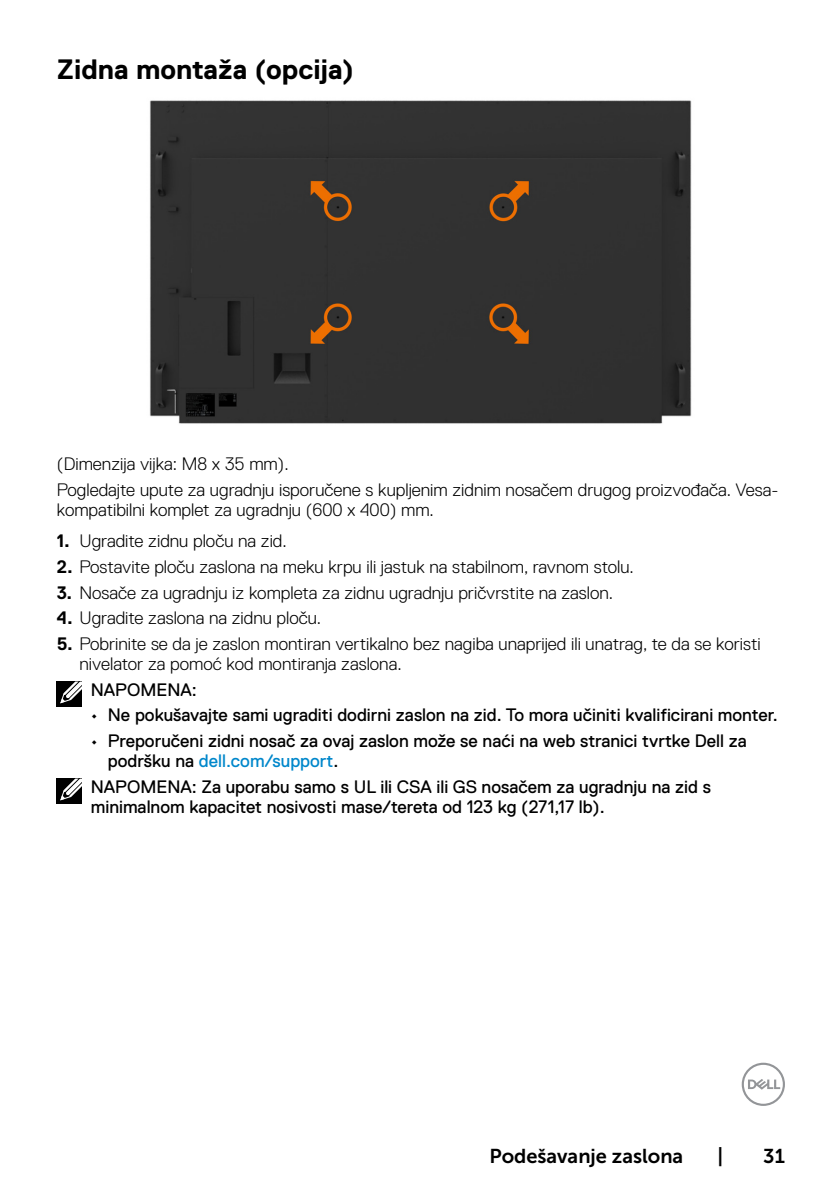
<style>
.page{position:relative;width:840px;height:1191px;background:#fff}
.page>*{position:absolute;margin:0;border:0;box-sizing:border-box;transform-origin:0 0}
.t1{font:700 28px "Dell Replica";color:#000}
.t2{font:20px "Museo Sans For Dell 700";color:#000}
.t3{font:300 18px/25.6px "Dell Replica";color:#000}
.t4{font:18px/20px "Dell Replica";color:#000}
.s1{font-weight:700}
.s2{color:#0087cb}
</style>
<div class="page">
<svg style="left:741px;top:1062px;width:43px;height:44px"></svg>
<div style="left:149px;top:100px;width:543px;height:324px;background:#313131"></div>
<div style="left:57px;top:681px;width:25px;height:26px;background:#000"></div>
<svg style="left:60px;top:681px;width:22px;height:23px"></svg>
<div style="left:57px;top:778px;width:25px;height:26px;background:#000"></div>
<svg style="left:60px;top:778px;width:22px;height:23px"></svg>
<h1 class="t1" style="left:57px;top:53px;width:299px">Zidna montaža (opcija)</h1>
<p class="t3" style="left:57px;top:451px;width:722px">(Dimenzija vijka: M8 x 35 mm).<br>Pogledajte upute za ugradnju isporučene s kupljenim zidnim nosačem drugog proizvođača. Vesa-</p>
<p class="t3" style="left:57px;top:497px;width:378px">kompatibilni komplet za ugradnju (600 x 400) mm.</p>
<p class="t3" style="left:57px;top:528px;width:231px"><span class="s1">1.</span> Ugradite zidnu ploču na zid.</p>
<p class="t3" style="left:57px;top:554px;width:578px"><span class="s1">2.</span> Postavite ploču zaslona na meku krpu ili jastuk na stabilnom, ravnom stolu.</p>
<p class="t3" style="left:57px;top:579px;width:557px"><span class="s1">3.</span> Nosače za ugradnju iz kompleta za zidnu ugradnju pričvrstite na zaslon.</p>
<p class="t3" style="left:57px;top:605px;width:266px"><span class="s1">4.</span> Ugradite zaslona na zidnu ploču.</p>
<p class="t3" style="left:79px;top:634px;width:682px;line-height:20px;text-indent:-23px"><span class="s1">5.</span> Pobrinite se da je zaslon montiran vertikalno bez nagiba unaprijed ili unatrag, te da se koristi nivelator za pomoć kod montiranja zaslona.</p>
<p class="t4" style="left:91px;top:679px;width:108px">NAPOMENA:</p>
<p class="t4" style="left:91px;top:705px;width:688px">• Ne pokušavajte sami ugraditi dodirni zaslon na zid. To mora učiniti kvalificirani monter.</p>
<p class="t4" style="left:108px;top:731px;width:640px;text-indent:-17px">• Preporučeni zidni nosač za ovaj zaslon može se naći na web stranici tvrtke Dell za podršku na <span class="s2">dell.com/support</span>.</p>
<p class="t4" style="left:91px;top:776px;width:621px">NAPOMENA: Za uporabu samo s UL ili CSA ili GS nosačem za ugradnju na zid s minimalnom kapacitet nosivosti mase/tereta od 123 kg (271,17 lb).</p>
<p class="t2" style="left:489px;top:1144px;width:195px">Podešavanje zaslona</p>
<p class="t2" style="left:717px;top:1144px;width:7px">|</p>
<p class="t2" style="left:762px;top:1144px;width:23px">31</p>
</div>
